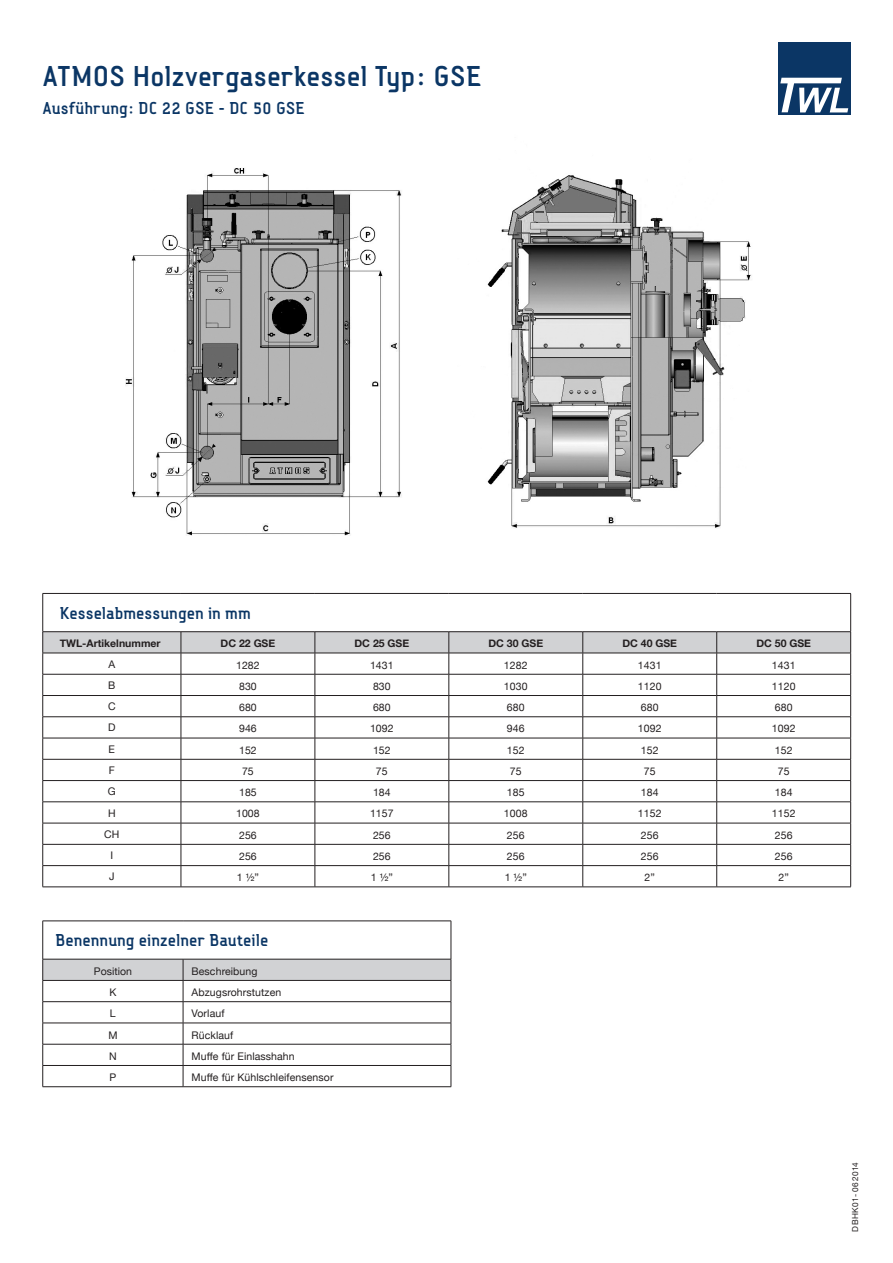
<style>
.page{position:relative;width:893px;height:1263px;background:#fff}
.page>*{position:absolute;margin:0;border:0;box-sizing:border-box;transform-origin:0 0}
.t1{font:700 30px "Fou Mix";color:#0b3665}
.t2{font:700 18px "Fou Mix";color:#0b3665}
.Tabelle{font:10.5px "Helvetica Neue";letter-spacing:.01em;color:#231f20}
.t3{font:700 10.5px "Helvetica Neue";color:#231f20}
.t4{font:8.25px "Helvetica Neue";letter-spacing:.05em;color:#231f20}
</style>
<div class="page">
<div style="left:778px;top:43px;width:72px;height:72px;background:#0b3665"></div>
<svg style="left:780px;top:78px;width:68px;height:34px"></svg>
<svg style="left:125px;top:168px;width:627px;height:368px"></svg>
<hr style="left:43px;top:593px;width:138px;height:1px;background:#231f20">
<hr style="left:42px;top:594px;width:1px;height:37px;background:#231f20">
<hr style="left:181px;top:593px;width:134px;height:1px;background:#231f20">
<hr style="left:315px;top:593px;width:134px;height:1px;background:#231f20">
<hr style="left:449px;top:593px;width:134px;height:1px;background:#231f20">
<hr style="left:583px;top:593px;width:134px;height:1px;background:#231f20">
<hr style="left:717px;top:593px;width:134px;height:1px;background:#231f20">
<hr style="left:850px;top:594px;width:1px;height:37px;background:#231f20">
<hr style="left:43px;top:631px;width:138px;height:1px;background:#231f20">
<hr style="left:181px;top:631px;width:134px;height:1px;background:#231f20">
<hr style="left:315px;top:631px;width:134px;height:1px;background:#231f20">
<hr style="left:449px;top:631px;width:134px;height:1px;background:#231f20">
<hr style="left:583px;top:631px;width:134px;height:1px;background:#231f20">
<hr style="left:717px;top:631px;width:134px;height:1px;background:#231f20">
<svg style="left:42px;top:632px;width:809px;height:255px"></svg>
<hr style="left:43px;top:887px;width:138px;height:1px;background:#231f20">
<hr style="left:181px;top:887px;width:134px;height:1px;background:#231f20">
<hr style="left:315px;top:887px;width:134px;height:1px;background:#231f20">
<hr style="left:449px;top:887px;width:134px;height:1px;background:#231f20">
<hr style="left:583px;top:887px;width:134px;height:1px;background:#231f20">
<hr style="left:717px;top:887px;width:134px;height:1px;background:#231f20">
<hr style="left:43px;top:921px;width:140px;height:1px;background:#231f20">
<hr style="left:42px;top:921px;width:1px;height:38px;background:#231f20">
<hr style="left:183px;top:921px;width:268px;height:1px;background:#231f20">
<hr style="left:451px;top:921px;width:1px;height:38px;background:#231f20">
<svg style="left:42px;top:959px;width:410px;height:128px"></svg>
<hr style="left:43px;top:1086px;width:140px;height:1px;background:#231f20">
<hr style="left:183px;top:1086px;width:268px;height:1px;background:#231f20">
<p class="t1" style="left:43px;top:58px;width:441px">ATMOS Holzvergaserkessel Typ: GSE</p>
<p class="t2" style="left:43px;top:98px;width:264px">Ausführung: DC 22 GSE - DC 50 GSE</p>
<p class="t2" style="left:60px;top:602px;width:193px">Kesselabmessungen in mm</p>
<p class="t3" style="left:60px;top:634px;width:102px">TWL-Artikelnummer</p>
<p class="t3" style="left:221px;top:634px;width:56px">DC 22 GSE</p>
<p class="t3" style="left:355px;top:634px;width:56px">DC 25 GSE</p>
<p class="t3" style="left:488px;top:634px;width:56px">DC 30 GSE</p>
<p class="t3" style="left:622px;top:634px;width:56px">DC 40 GSE</p>
<p class="t3" style="left:756px;top:634px;width:56px">DC 50 GSE</p>
<p class="Tabelle" style="left:108px;top:656px;width:8px">A</p>
<p class="Tabelle" style="left:236px;top:657px;width:25px">1282</p>
<p class="Tabelle" style="left:370px;top:657px;width:25px">1431</p>
<p class="Tabelle" style="left:504px;top:657px;width:25px">1282</p>
<p class="Tabelle" style="left:638px;top:657px;width:25px">1431</p>
<p class="Tabelle" style="left:772px;top:657px;width:25px">1431</p>
<p class="Tabelle" style="left:108px;top:678px;width:9px">B</p>
<p class="Tabelle" style="left:239px;top:678px;width:19px">830</p>
<p class="Tabelle" style="left:373px;top:678px;width:19px">830</p>
<p class="Tabelle" style="left:504px;top:678px;width:25px">1030</p>
<p class="Tabelle" style="left:638px;top:678px;width:25px">1120</p>
<p class="Tabelle" style="left:772px;top:678px;width:25px">1120</p>
<p class="Tabelle" style="left:108px;top:699px;width:9px">C</p>
<p class="Tabelle" style="left:239px;top:700px;width:19px">680</p>
<p class="Tabelle" style="left:373px;top:700px;width:19px">680</p>
<p class="Tabelle" style="left:507px;top:700px;width:19px">680</p>
<p class="Tabelle" style="left:641px;top:700px;width:19px">680</p>
<p class="Tabelle" style="left:775px;top:700px;width:19px">680</p>
<p class="Tabelle" style="left:108px;top:720px;width:9px">D</p>
<p class="Tabelle" style="left:239px;top:721px;width:19px">946</p>
<p class="Tabelle" style="left:370px;top:721px;width:25px">1092</p>
<p class="Tabelle" style="left:507px;top:721px;width:19px">946</p>
<p class="Tabelle" style="left:638px;top:721px;width:25px">1092</p>
<p class="Tabelle" style="left:772px;top:721px;width:25px">1092</p>
<p class="Tabelle" style="left:109px;top:741px;width:8px">E</p>
<p class="Tabelle" style="left:239px;top:742px;width:19px">152</p>
<p class="Tabelle" style="left:373px;top:742px;width:19px">152</p>
<p class="Tabelle" style="left:507px;top:742px;width:19px">152</p>
<p class="Tabelle" style="left:641px;top:742px;width:19px">152</p>
<p class="Tabelle" style="left:775px;top:742px;width:19px">152</p>
<p class="Tabelle" style="left:109px;top:763px;width:8px">F</p>
<p class="Tabelle" style="left:242px;top:764px;width:13px">75</p>
<p class="Tabelle" style="left:376px;top:764px;width:13px">75</p>
<p class="Tabelle" style="left:510px;top:764px;width:13px">75</p>
<p class="Tabelle" style="left:644px;top:764px;width:13px">75</p>
<p class="Tabelle" style="left:778px;top:764px;width:13px">75</p>
<p class="Tabelle" style="left:108px;top:784px;width:9px">G</p>
<p class="Tabelle" style="left:239px;top:785px;width:19px">185</p>
<p class="Tabelle" style="left:373px;top:785px;width:19px">184</p>
<p class="Tabelle" style="left:507px;top:785px;width:19px">185</p>
<p class="Tabelle" style="left:641px;top:785px;width:19px">184</p>
<p class="Tabelle" style="left:775px;top:785px;width:19px">184</p>
<p class="Tabelle" style="left:108px;top:805px;width:9px">H</p>
<p class="Tabelle" style="left:236px;top:806px;width:25px">1008</p>
<p class="Tabelle" style="left:370px;top:806px;width:25px">1157</p>
<p class="Tabelle" style="left:504px;top:806px;width:25px">1008</p>
<p class="Tabelle" style="left:638px;top:806px;width:25px">1152</p>
<p class="Tabelle" style="left:772px;top:806px;width:25px">1152</p>
<p class="Tabelle" style="left:104px;top:826px;width:17px">CH</p>
<p class="Tabelle" style="left:239px;top:827px;width:19px">256</p>
<p class="Tabelle" style="left:373px;top:827px;width:19px">256</p>
<p class="Tabelle" style="left:507px;top:827px;width:19px">256</p>
<p class="Tabelle" style="left:641px;top:827px;width:19px">256</p>
<p class="Tabelle" style="left:775px;top:827px;width:19px">256</p>
<p class="Tabelle" style="left:110px;top:848px;width:4px">I</p>
<p class="Tabelle" style="left:239px;top:849px;width:19px">256</p>
<p class="Tabelle" style="left:373px;top:849px;width:19px">256</p>
<p class="Tabelle" style="left:507px;top:849px;width:19px">256</p>
<p class="Tabelle" style="left:641px;top:849px;width:19px">256</p>
<p class="Tabelle" style="left:775px;top:849px;width:19px">256</p>
<p class="Tabelle" style="left:109px;top:869px;width:7px">J</p>
<p class="Tabelle" style="left:237px;top:870px;width:24px">1 ½”</p>
<p class="Tabelle" style="left:371px;top:870px;width:24px">1 ½”</p>
<p class="Tabelle" style="left:505px;top:870px;width:24px">1 ½”</p>
<p class="Tabelle" style="left:645px;top:870px;width:12px">2”</p>
<p class="Tabelle" style="left:778px;top:870px;width:12px">2”</p>
<p class="t2" style="left:56px;top:929px;width:214px">Benennung einzelner Bauteile</p>
<p class="Tabelle" style="left:94px;top:963px;width:39px">Position</p>
<p class="Tabelle" style="left:192px;top:963px;width:67px">Beschreibung</p>
<p class="Tabelle" style="left:109px;top:985px;width:9px">K</p>
<p class="Tabelle" style="left:192px;top:985px;width:91px">Abzugsrohrstutzen</p>
<p class="Tabelle" style="left:110px;top:1006px;width:7px">L</p>
<p class="Tabelle" style="left:192px;top:1006px;width:34px">Vorlauf</p>
<p class="Tabelle" style="left:108px;top:1027px;width:11px">M</p>
<p class="Tabelle" style="left:192px;top:1027px;width:43px">Rücklauf</p>
<p class="Tabelle" style="left:109px;top:1048px;width:9px">N</p>
<p class="Tabelle" style="left:192px;top:1048px;width:105px">Muffe für Einlasshahn</p>
<p class="Tabelle" style="left:110px;top:1070px;width:8px">P</p>
<p class="Tabelle" style="left:192px;top:1070px;width:143px">Muffe für Kühlschleifensensor</p>
<p class="t4" style="left:849px;top:1231px;width:71px;rotate:-90deg">DBHK01- 062014</p>
</div>
